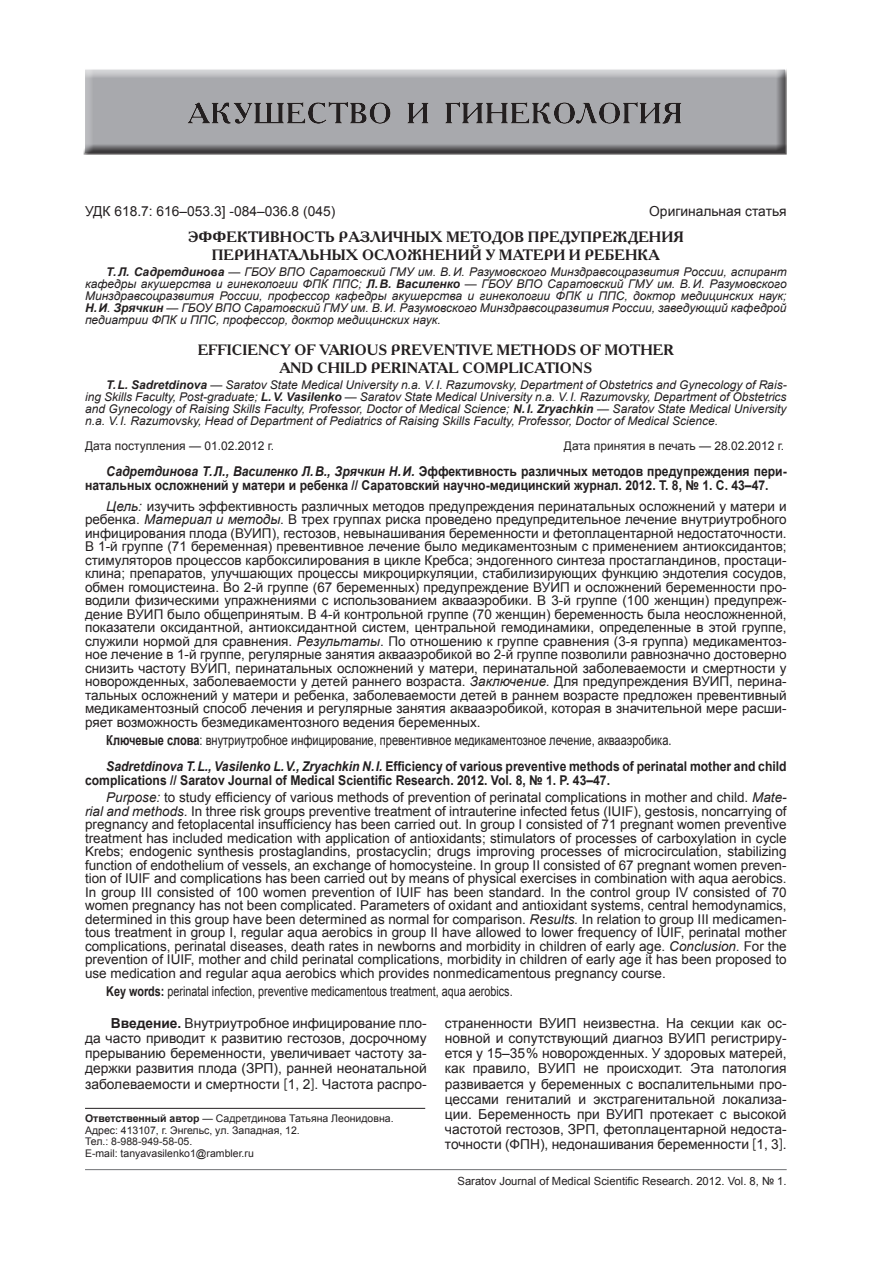
<style>
.page{position:relative;width:893px;height:1263px;background:#fff}
.page>*{position:absolute;margin:0;border:0;box-sizing:border-box;transform-origin:0 0}
.t1{font:700 15px/18px "Academy C";color:#231f20;text-align:center}
.t2{font:13.8px/15.1px "Arial";color:#231f20;text-align:justify}
.t3{font:13.8px "Arial";color:#231f20;scale:.8 1}
.t4{font:13.5px/13.5px "Arial";color:#231f20;text-align:justify}
.t5{font:700 13.5px/13.5px "Arial";color:#231f20;scale:.9 1}
.t6{font:13.5px "Arial";color:#231f20;scale:.8 1}
.t7{font:italic 12px/12px "Arial";color:#231f20;text-align:justify}
.t8{font:12px "Arial";color:#231f20}
.t9{font:11.25px "Arial";color:#231f20}
.t10{font:10.5px/11.6px "Arial";color:#231f20}
.s1{font-weight:700}
.s2{font-style:italic}
.s3{font-family:"Agency FB"}
</style>
<div class="page">
<hr style="left:85px;top:1169px;width:702px;height:1px;background:#808285">
<div style="left:83px;top:68px;width:705px;height:87px;background:#231f20;opacity:.75"></div>
<hr style="left:85px;top:1108px;width:340px;height:1px;background:#231f20">
<p class="t2" style="left:85px;top:203px;width:252px">УДК 618.7: 616–053.3] -084–036.8 (045)</p>
<p class="t2" style="left:649px;top:203px;width:139px">Оригинальная статья</p>
<p class="t1" style="left:188px;top:227px;width:51px">ЭФФЕКТИВНО</p>
<p class="t1" style="left:304px;top:227px;width:79px">СТЬ РАЗЛИЧНЫ</p>
<p class="t1" style="left:430px;top:227px;width:29px">Х МЕТОДОВ</p>
<p class="t1" style="left:528px;top:227px;width:23px">ПРЕД</p>
<p class="t1" style="left:570px;top:227px;width:35px">УПРЕЖДЕНИ</p>
<p class="t1" style="left:673px;top:227px;width:12px">Я</p>
<p class="t1" style="left:212px;top:245px;width:24px">ПЕРИНАТАЛЬНЫ</p>
<p class="t1" style="left:346px;top:245px;width:52px">Х ОСЛОЖНЕНИЙ</p>
<p class="t1" style="left:485px;top:245px;width:26px">У МАТЕРИ</p>
<p class="t1" style="left:569px;top:245px;width:58px">ИРЕБЕНКА</p>
<p class="t7" style="left:85px;top:266px;width:703px;text-indent:21px"><span class="s1">Т.Л. Садретдинова</span> — ГБОУ ВПО Саратовский ГМУ им. В.И. Разумовского Минздравсоцразвития России, аспирант кафедры акушерства и гинекологии ФПК ППС; <span class="s1">Л.В. Василенко</span> — ГБОУ ВПО Саратовский ГМУ им. В.И. Разумовского Минздравсоцразвития России, профессор кафедры акушерства и гинекологии ФПК и ППС, доктор медицинских наук; <span class="s1">Н.И</span>. <span class="s1">Зрячкин</span> — ГБОУ ВПО Саратовский ГМУ им. В.И. Разумовского Минздравсоцразвития России, заведующий кафедрой педиатрии ФПК и ППС, профессор, доктор медицинских наук.</p>
<p class="t1" style="left:198px;top:340px;width:478px">EFFICIENCY OF VARIOUS PREVENTIVE METHODS OF MOTHER<br>AND CHILD PERINATAL COMPLICATIONS</p>
<p class="t7" style="left:85px;top:379px;width:703px;text-indent:21px"><span class="s1">T.L. Sadretdinova</span> — Saratov State Medical University n.a. V.I. Razumovsky, Department of Obstetrics and Gynecology of Rais&shy;ing Skills Faculty, Post-graduate; <span class="s1">L.V. Vasilenko</span> — Saratov State Medical University n.a. V.I. Razumovsky, Department of Obstetrics and Gynecology of Raising Skills Faculty, Professor, Doctor of Medical Science; <span class="s1">N.I. Zryachkin</span> — Saratov State Medical University n.a. V.I. Razumovsky, Head of Department of Pediatrics of Raising Skills Faculty, Professor, Doctor of Medical Science.</p>
<p class="t8" style="left:85px;top:438px;width:191px">Дата поступления — 01.02.2012 г.</p>
<p class="t8" style="left:564px;top:438px;width:222px">Дата принятия в печать — 28.02.2012 г.</p>
<p class="t5" style="left:85px;top:465px;width:781px;text-indent:21px"><span class="s2">Садретдинова Т.Л., Василенко Л.В., Зрячкин Н.И.</span> Эффективность различных методов предупреждения пери&shy;натальных осложнений у матери и ребенка // Саратовский научно-медицинский журнал. 2012. Т. 8, № 1. С. 43–47.</p>
<p class="t4" style="left:85px;top:499px;width:703px;text-indent:21px"><span class="s2">Цель:</span> изучить эффективность различных методов предупреждения перинатальных осложнений у матери и ребенка. <span class="s2">Материал и методы</span>. В трех группах риска проведено предупредительное лечение внутриутробного инфицирования плода (ВУИП), гестозов, невынашивания беременности и фетоплацентарной недостаточности.<br>В 1‑й группе (71 беременная) превентивное лечение было медикаментозным с применением антиоксидантов; стимуляторов процессов карбоксилирования в цикле Кребса; эндогенного синтеза простагландинов, простаци&shy;клина; препаратов, улучшающих процессы микроциркуляции, стабилизирующих функцию эндотелия сосудов, обмен гомоцистеина. Во 2‑й группе (67 беременных) предупреждение ВУИП и осложнений беременности про&shy;водили физическими упражнениями с использованием аквааэробики. В 3‑й группе (100 женщин) предупреж&shy;дение ВУИП было общепринятым. В 4‑й контрольной группе (70 женщин) беременность была неосложненной, показатели оксидантной, антиоксидантной систем, центральной гемодинамики, определенные в этой группе, служили нормой для сравнения. <span class="s2">Результаты</span>. По отношению к группе сравнения (3‑я группа) медикаментоз&shy;ное лечение в 1‑й группе, регулярные занятия аквааэробикой во 2‑й группе позволили равнозначно достоверно снизить частоту ВУИП, перинатальных осложнений у матери, перинатальной заболеваемости и смертности у новорожденных, заболеваемости у детей раннего возраста. <span class="s2">Заключение.</span> Для предупреждения ВУИП, перина&shy;тальных осложнений у матери и ребенка, заболеваемости детей в раннем возрасте предложен превентивный медикаментозный способ лечения и регулярные занятия аквааэробикой, которая в значительной мере расши&shy;ряет возможность безмедикаментозного ведения беременных.</p>
<p class="t3" style="left:106px;top:731px;width:708px"><span class="s1">Ключевые слова</span>: внутриутробное инфицирование, превентивное медикаментозное лечение, аквааэробика.</p>
<p class="t5" style="left:85px;top:760px;width:781px;text-indent:21px"><span class="s2">Sadretdinova T.L., Vasilenko L.V., Zryachkin N.I.</span> Efficiency of various preventive methods of perinatal mother and child complications // Saratov Journal of Medical Scientific Research. 2012. Vol. 8, № 1. P. 43–47.</p>
<p class="t4" style="left:85px;top:791px;width:703px;text-indent:21px"><span class="s2">Purpose:</span> to study efficiency of various methods of prevention of perinatal complications in mother and child. <span class="s2">Mate&shy;rial and methods.</span> In three risk groups preventive treatment of intrauterine infected fetus (IUIF), gestosis, noncarrying of pregnancy and fetoplacental insufficiency has been carried out. In group I consisted of 71 pregnant women preventive treatment has included medication with application of antioxidants; stimulators of processes of carboxylation in cycle Krebs; endogenic synthesis prostaglandins, prostacyclin; drugs improving processes of microcirculation, stabilizing function of endothelium of vessels, an exchange of homocysteine. In group II consisted of 67 pregnant women preven&shy;tion of IUIF and complications has been carried out by means of physical exercises in combination with aqua aerobics.<br>In group III consisted of 100 women prevention of IUIF has been standard. In the control group IV consisted of 70 women pregnancy has not been complicated. Parameters of oxidant and antioxidant systems, central hemodynamics, determined in this group have been determined as normal for comparison. <span class="s2">Results.</span> In relation to group III medicamen&shy;tous treatment in group I, regular aqua aerobics in group II have allowed to lower frequency of IUIF, perinatal mother complications, perinatal diseases, death rates in newborns and morbidity in children of early age. <span class="s2">Conclusion.</span> For the prevention of IUIF, mother and child perinatal complications, morbidity in children of early age it has been proposed to use medication and regular aqua aerobics which provides nonmedicamentous pregnancy course.</p>
<p class="t6" style="left:106px;top:982px;width:509px"><span class="s1">Key words:</span> perinatal infection, preventive medicamentous treatment, aqua aerobics.</p>
<p class="t2" style="left:85px;top:1015px;width:343px;text-indent:21px"><sup>1</sup><span class="s1">Введение.</span> Внутриутробное инфицирование пло&shy;да часто приводит к развитию гестозов, досрочному прерыванию беременности, увеличивает частоту за&shy;держки развития плода (ЗРП), ранней неонатальной заболеваемости и смертности <span class="s3">[</span>1, 2<span class="s3">]</span>. Частота распро-</p>
<p class="t10" style="left:85px;top:1113px;width:310px"><span class="s1">Ответственный автор</span> — Садретдинова Татьяна Леонидовна.<br>Адрес: 413107, г. Энгельс, ул. Западная, 12.<br>Тел.: 8‑988‑949‑58‑05.<br>E-mail: tanyavasilenko1@rambler.ru</p>
<p class="t2" style="left:445px;top:1015px;width:343px">страненности ВУИП неизвестна. На секции как ос&shy;новной и сопутствующий диагноз ВУИП регистриру&shy;ется у 15–35 % новорожденных. У здоровых матерей, как правило, ВУИП не происходит. Эта патология развивается у беременных с воспалительными про&shy;цессами гениталий и экстрагенитальной локализа&shy;ции. Беременность при ВУИП протекает с высокой частотой гестозов, ЗРП, фетоплацентарной недоста&shy;точности (ФПН), недонашивания беременности <span class="s3">[</span>1, 3<span class="s3">]</span>.</p>
<p class="t9" style="left:458px;top:1174px;width:331px">Saratov Journal of Medical Scientific Research. 2012. Vol. 8, № 1.</p>
</div>
